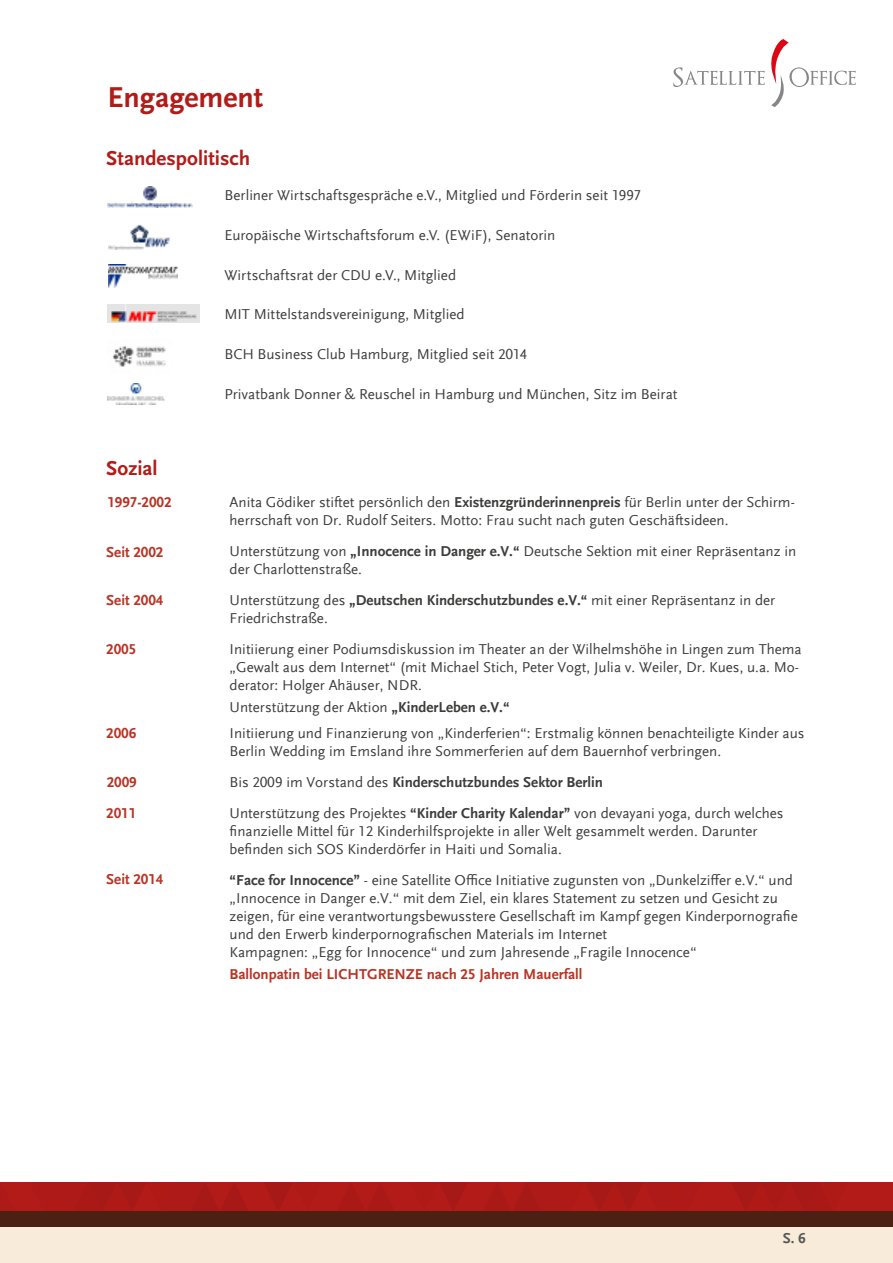
<style>
.page{position:relative;width:893px;height:1263px;background:#fff}
.page>*{position:absolute;margin:0;border:0;box-sizing:border-box;transform-origin:0 0}
.t1{font:700 30px "Scala Sans OT";color:#b21b18}
.t2{font:700 21px "Scala Sans OT";color:#b21b18}
.t3{font:15px/18px "Scala Sans Offc";color:#3c3c3b}
.t4{font:700 15px "Scala Sans Offc";color:#b93324}
.t5{font:700 15px "Scala Sans Offc";color:#575756}
.s1{font-weight:700}
</style>
<div class="page">
<div style="left:0;top:1182px;width:893px;height:59px;background:#b21b18"></div>
<div style="left:0;top:1226px;width:893px;height:37px;background:#f9ebd9"></div>
<div style="left:0;top:1211px;width:893px;height:15px;background:#4d2014"></div>
<img style="left:108px;top:187px;width:85px;height:20px">
<img style="left:108px;top:224px;width:62px;height:26px">
<img style="left:108px;top:304px;width:91px;height:19px">
<img style="left:108px;top:264px;width:70px;height:23px">
<img style="left:113px;top:346px;width:53px;height:21px">
<img style="left:108px;top:383px;width:57px;height:22px">
<svg style="left:673px;top:39px;width:183px;height:68px"></svg>
<h1 class="t1" style="left:107px;top:81px;width:157px">Engagement</h1>
<h2 class="t2" style="left:106px;top:147px;width:145px">Standespolitisch</h2>
<h2 class="t2" style="left:106px;top:456px;width:53px">Sozial</h2>
<p class="t4" style="left:107px;top:494px;width:66px">1997-2002</p>
<p class="t4" style="left:106px;top:543px;width:59px">Seit 2002</p>
<p class="t4" style="left:106px;top:592px;width:59px">Seit 2004</p>
<p class="t4" style="left:106px;top:640px;width:31px">2005</p>
<p class="t4" style="left:106px;top:725px;width:31px">2006</p>
<p class="t4" style="left:107px;top:773px;width:31px">2009</p>
<p class="t4" style="left:106px;top:804px;width:31px">2011</p>
<p class="t4" style="left:106px;top:870px;width:59px">Seit 2014</p>
<p class="t3" style="left:224px;top:186px;width:418px">Berliner Wirtschaftsgespräche e.V., Mitglied und Förderin seit 1997</p>
<p class="t3" style="left:224px;top:226px;width:332px">Europäische Wirtschaftsforum e.V. (EWiF), Senatorin</p>
<p class="t3" style="left:224px;top:266px;width:233px">Wirtschaftsrat der CDU e.V., Mitglied</p>
<p class="t3" style="left:224px;top:306px;width:242px">MIT Mittelstandsvereinigung, Mitglied</p>
<p class="t3" style="left:224px;top:345px;width:304px">BCH Business Club Hamburg, Mitglied seit 2014</p>
<p class="t3" style="left:224px;top:385px;width:454px">Privatbank Donner &amp; Reuschel in Hamburg und München, Sitz im Beirat</p>
<p class="t3" style="left:230px;top:494px;width:567px">Anita Gödiker stiftet persönlich den <span class="s1">Existenzgründerinnenpreis</span> für Berlin unter der Schirm&shy;herrschaft von Dr. Rudolf Seiters. Motto: Frau sucht nach guten Geschäftsideen.</p>
<p class="t3" style="left:230px;top:542px;width:568px">Unterstützung von <span class="s1">„Innocence in Danger e.V.“</span> Deutsche Sektion mit einer Repräsentanz in der Charlottenstraße.</p>
<p class="t3" style="left:230px;top:591px;width:547px">Unterstützung des <span class="s1">„Deutschen Kinderschutzbundes e.V.“</span> mit einer Repräsentanz in der<br>Friedrichstraße.</p>
<p class="t3" style="left:230px;top:640px;width:574px">Initiierung einer Podiumsdiskussion im Theater an der Wilhelmshöhe in Lingen zum Thema „Gewalt aus dem Internet“ (mit Michael Stich, Peter Vogt, Julia v. Weiler, Dr. Kues, u.a. Mo&shy;derator: Holger Ahäuser, NDR.</p>
<p class="t3" style="left:230px;top:694px;width:576px;line-height:26.5px">Unterstützung der Aktion <span class="s1">„KinderLeben e.V.“<br></span>Initiierung und Finanzierung von „Kinderferien“: Erstmalig können benachteiligte Kinder aus</p>
<p class="t3" style="left:230px;top:736px;width:555px;line-height:30.8px">Berlin Wedding im Emsland ihre Sommerferien auf dem Bauernhof verbringen.<br>Bis 2009 im Vorstand des <span class="s1">Kinderschutzbundes Sektor Berlin<br></span>Unterstützung des Projektes <span class="s1">“Kinder Charity Kalendar”</span> von devayani yoga, durch welches</p>
<p class="t3" style="left:230px;top:822px;width:529px">finanzielle Mittel für 12 Kinderhilfsprojekte in aller Welt gesammelt werden. Darunter befinden sich SOS Kinderdörfer in Haiti und Somalia.</p>
<p class="t3" style="left:230px;top:871px;width:570px"><span class="s1">“Face for Innocence”</span> - eine Satellite Office Initiative zugunsten von „Dunkelziffer e.V.“ und „Innocence in Danger e.V.“ mit dem Ziel, ein klares Statement zu setzen und Gesicht zu zeigen, für eine verantwortungsbewusstere Gesellschaft im Kampf gegen Kinderpornografie und den Erwerb kinderpornografischen Materials im Internet<br>Kampagnen: „Egg for Innocence“ und zum Jahresende „Fragile Innocence“</p>
<p class="t4" style="left:230px;top:965px;width:354px">Ballonpatin bei LICHTGRENZE nach 25 Jahren Mauerfall</p>
<p class="t5" style="left:783px;top:1229px;width:25px">S. 6</p>
</div>
